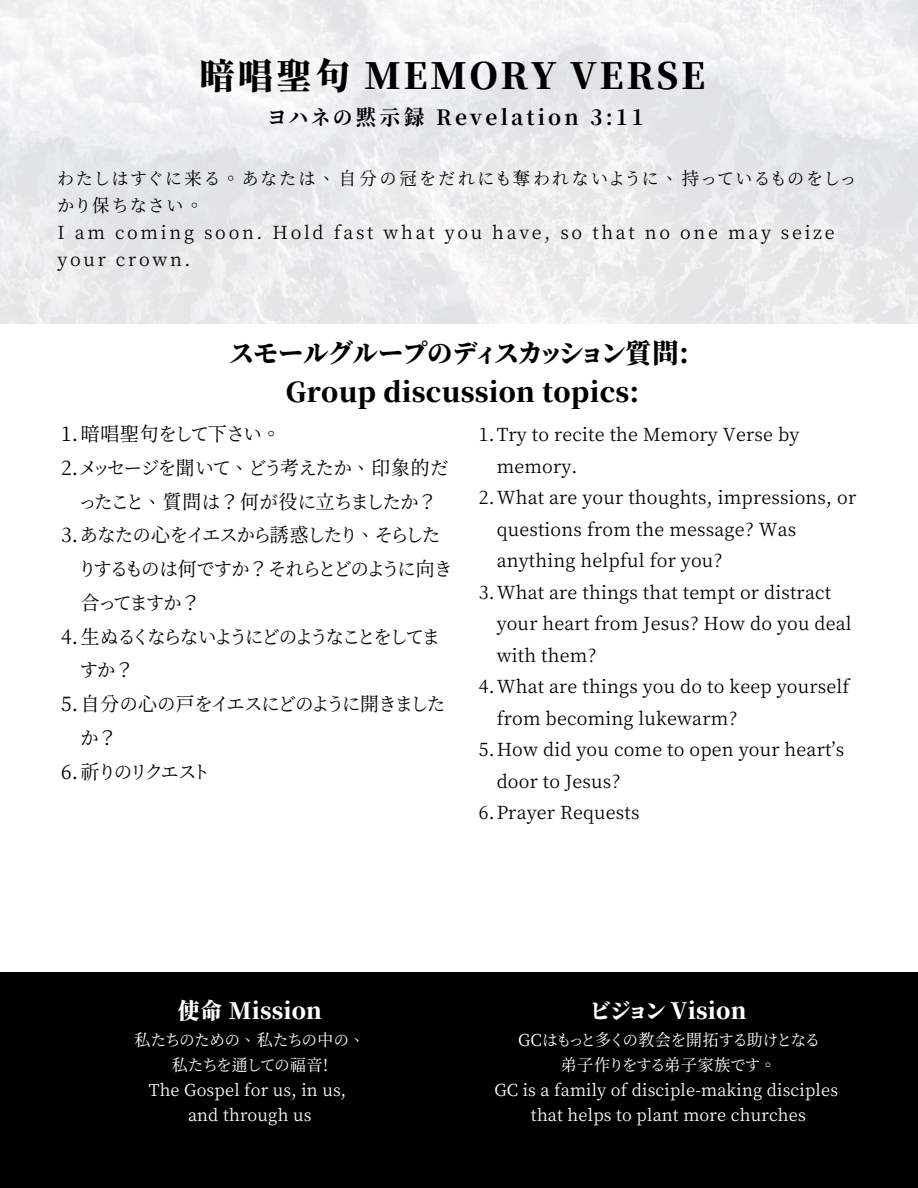
<style>
.page{position:relative;width:918px;height:1188px;background:#fff}
.page>*{position:absolute;margin:0;border:0;box-sizing:border-box;transform-origin:0 0}
.t1{font:36px "Gen Ryu Min TW H";letter-spacing:.07em;color:#000}
.t2{font:27px/39.3px "Gen Ryu Min TW H";letter-spacing:.01em;color:#000;text-align:center}
.t3{font:22.5px "Gen Ryu Min TW H";letter-spacing:.01em;color:#fff}
.t4{font:21px "Gen Ryu Min TW B";letter-spacing:.15em;color:#000}
.t5{font:19.5px/33.8px "Gen Ryu Min TW R";letter-spacing:.01em;color:#000}
.t6{font:18px/31.5px "Gen Ryu Min TW R";letter-spacing:.01em;color:#000}
.t7{font:18px/27px "Gen Ryu Min TW R";letter-spacing:.15em;color:#000}
.t8{font:16.5px "Gen Ryu Min TW R";letter-spacing:.01em;color:#fff}
</style>
<div class="page">
<img style="left:0;top:0;width:918px;height:324px">
<div style="left:0;top:972px;width:918px;height:216px;background:#000"></div>
<h1 class="t1" style="left:199px;top:57px;width:508px">暗唱聖句 MEMORY VERSE</h1>
<h3 class="t4" style="left:268px;top:106px;width:377px">ヨハネの黙示録 Revelation 3:11</h3>
<p class="t7" style="left:58px;top:164px;width:798px">わたしはすぐに来る。あなたは、自分の冠をだれにも奪われないように、持っているものをしっかり保ちなさい。</p>
<p class="t7" style="left:58px;top:218px;width:779px">I am coming soon. Hold fast what you have, so that no one may seize your crown.</p>
<p class="t2" style="left:229px;top:333px;width:461px">スモールグループのディスカッション質問:<br>Group discussion topics:</p>
<h2 class="t5" style="left:61px;top:417px;width:221px">1.暗唱聖句をして下さい。</h2>
<p class="t5" style="left:61px;top:451px;width:389px;text-align:center">2.メッセージを聞いて、どう考えたか、印象的だったこと、質問は？何が役に立ちましたか？</p>
<p class="t5" style="left:80px;top:518px;width:372px;text-indent:-19px">3.あなたの心をイエスから誘惑したり、そらしたりするものは何ですか？それらとどのように向き合ってますか？</p>
<p class="t5" style="left:80px;top:619px;width:360px;text-indent:-19px">4.生ぬるくならないようにどのようなことをしてますか？</p>
<p class="t5" style="left:80px;top:687px;width:366px;text-indent:-19px">5.自分の心の戸をイエスにどのように開きましたか？</p>
<p class="t5" style="left:61px;top:754px;width:148px">6.祈りのリクエスト</p>
<p class="t6" style="left:497px;top:419px;width:304px;text-indent:-18px">1.Try to recite the Memory Verse by memory.</p>
<p class="t6" style="left:497px;top:482px;width:361px;text-indent:-18px">2.What are your thoughts, impressions, or questions from the message? Was anything helpful for you?</p>
<p class="t6" style="left:497px;top:576px;width:357px;text-indent:-18px">3.What are things that tempt or distract your heart from Jesus? How do you deal with them?</p>
<p class="t6" style="left:497px;top:671px;width:354px;text-indent:-18px">4.What are things you do to keep yourself from becoming lukewarm?</p>
<p class="t6" style="left:497px;top:734px;width:349px;text-indent:-18px">5.How did you come to open your heart’s door to Jesus?</p>
<p class="t6" style="left:479px;top:797px;width:162px">6.Prayer Requests</p>
<p class="t3" style="left:178px;top:999px;width:146px">使命 Mission</p>
<p class="t8" style="left:134px;top:1032px;width:233px">私たちのための、私たちの中の、</p>
<p class="t8" style="left:171px;top:1056px;width:158px">私たちを通しての福音!</p>
<p class="t8" style="left:149px;top:1081px;width:199px">The Gospel for us, in us,</p>
<p class="t8" style="left:188px;top:1106px;width:125px">and through us</p>
<p class="t3" style="left:590px;top:999px;width:157px">ビジョン Vision</p>
<p class="t8" style="left:518px;top:1032px;width:302px">GCはもっと多くの教会を開拓する助けとなる</p>
<p class="t8" style="left:561px;top:1056px;width:217px">弟子作りをする弟子家族です。</p>
<p class="t8" style="left:494px;top:1081px;width:345px">GC is a family of disciple-making disciples</p>
<p class="t8" style="left:531px;top:1106px;width:276px">that helps to plant more churches</p>
</div>
